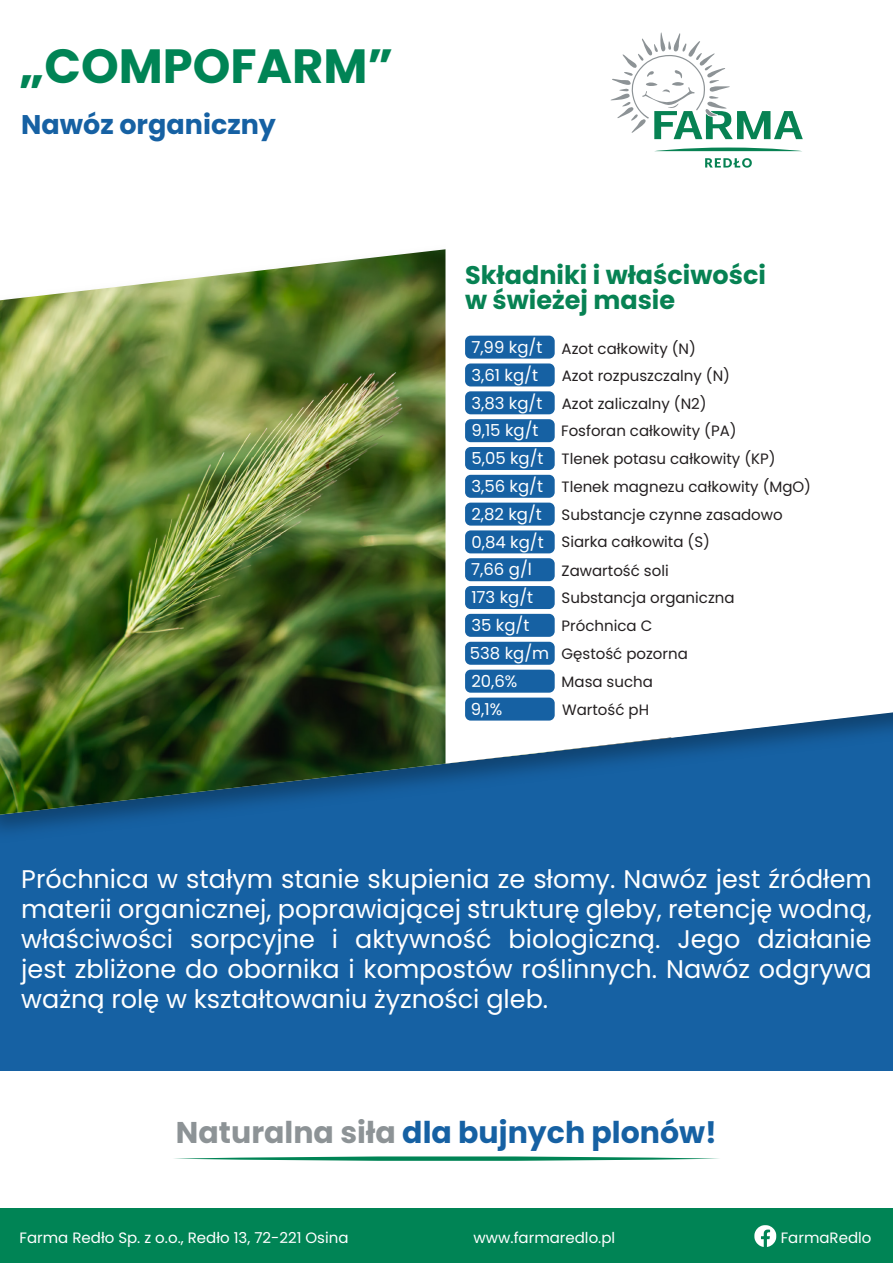
<style>
.page{position:relative;width:893px;height:1263px;background:#fff}
.page>*{position:absolute;margin:0;border:0;box-sizing:border-box;transform-origin:0 0}
.t1{font:700 48px "Poppins";color:#008455}
.t2{font:700 30px "Poppins";color:#1661a3}
.t3{font:700 27px "Poppins";color:#1661a3}
.t4{font:25.5px/30px "Poppins";color:#fff;text-align:justify}
.t5{font:700 25.5px/25.5px "Poppins";color:#078253}
.t6{font:16.5px/27.8px "Poppins";color:#fff}
.t7{font:15px/27.9px "Poppins";color:#231f20}
.t8{font:15px "Poppins";color:#fff}
.s1{color:#8d9396}
</style>
<div class="page">
<div style="left:0;top:575px;width:893px;height:495px;background:#1661a3"></div>
<svg style="left:610px;top:32px;width:193px;height:107px"></svg>
<svg style="left:656px;top:148px;width:145px;height:3px"></svg>
<svg style="left:705px;top:158px;width:47px;height:10px"></svg>
<div style="left:0;top:1208px;width:893px;height:55px;background:#008455"></div>
<svg style="left:754px;top:1225px;width:22px;height:22px"></svg>
<svg style="left:174px;top:1156px;width:545px;height:5px"></svg>
<img style="left:0;top:249px;width:602px;height:566px">
<svg style="left:445px;top:249px;width:448px;height:515px"></svg>
<div style="left:465px;top:336px;width:90px;height:23px;background:#1661a3;border-radius:6px"></div>
<div style="left:465px;top:363px;width:90px;height:23px;background:#1661a3;border-radius:6px"></div>
<div style="left:465px;top:391px;width:90px;height:23px;background:#1661a3;border-radius:6px"></div>
<div style="left:465px;top:419px;width:90px;height:23px;background:#1661a3;border-radius:6px"></div>
<div style="left:465px;top:447px;width:90px;height:23px;background:#1661a3;border-radius:6px"></div>
<div style="left:465px;top:475px;width:90px;height:23px;background:#1661a3;border-radius:6px"></div>
<div style="left:465px;top:503px;width:90px;height:23px;background:#1661a3;border-radius:6px"></div>
<div style="left:465px;top:530px;width:90px;height:23px;background:#1661a3;border-radius:6px"></div>
<div style="left:465px;top:558px;width:90px;height:23px;background:#1661a3;border-radius:6px"></div>
<div style="left:465px;top:586px;width:90px;height:23px;background:#1661a3;border-radius:6px"></div>
<div style="left:465px;top:614px;width:90px;height:23px;background:#1661a3;border-radius:6px"></div>
<div style="left:465px;top:642px;width:90px;height:23px;background:#1661a3;border-radius:6px"></div>
<div style="left:465px;top:670px;width:90px;height:23px;background:#1661a3;border-radius:6px"></div>
<div style="left:465px;top:698px;width:90px;height:23px;background:#1661a3;border-radius:6px"></div>
<h1 class="t1" style="left:20px;top:38px;width:375px">„COMPOFARM”</h1>
<p class="t3" style="left:21px;top:109px;width:256px">Nawóz organiczny</p>
<p class="t5" style="left:465px;top:262px;width:302px">Składniki i właściwości w świeżej masie</p>
<p class="t7" style="left:562px;top:335px;width:170px;line-height:27.3px">Azot całkowity (N)<br>Azot rozpuszczalny (N)<br>Azot zaliczalny (N2)</p>
<p class="t7" style="left:562px;top:445px;width:251px">Tlenek potasu całkowity (KP)<br>Tlenek magnezu całkowity (MgO)<br>Substancje czynne zasadowo</p>
<p class="t6" style="left:470px;top:334px;width:81px">7,99 kg/t<br>3,61 kg/t<br>3,83 kg/t<br>9,15 kg/t<br>5,05 kg/t<br>3,56 kg/t<br>2,82 kg/t<br>0,84 kg/t<br>7,66 g/l<br>173 kg/t<br>35 kg/t<br>538 kg/m<br>20,6%<br>9,1%</p>
<p class="t7" style="left:561px;top:417px;width:177px">Fosforan całkowity (PA)</p>
<p class="t7" style="left:562px;top:528px;width:175px">Siarka całkowita (S)<br>Zawartość soli<br>Substancja organiczna<br>Próchnica C<br>Gęstość pozorna<br>Masa sucha</p>
<p class="t7" style="left:562px;top:696px;width:88px">Wartość pH</p>
<p class="t4" style="left:21px;top:864px;width:852px">Próchnica w stałym stanie skupienia ze słomy. Nawóz jest źródłem materii organicznej, poprawiającej strukturę gleby, retencję wodną, właściwości sorpcyjne i aktywność biologiczną. Jego działanie jest zbliżone do obornika i kompostów roślinnych. Nawóz odgrywa ważną rolę w kształtowaniu żyzności gleb.</p>
<p class="t2" style="left:176px;top:1115px;width:542px"><span class="s1">Naturalna siła</span> dla bujnych plonów!</p>
<p class="t8" style="left:20px;top:1229px;width:330px">Farma Redło Sp. z o.o., Redło 13, 72-221 Osina</p>
<p class="t8" style="left:474px;top:1229px;width:143px">www.farmaredlo.pl</p>
<p class="t8" style="left:781px;top:1229px;width:92px">FarmaRedlo</p>
</div>
